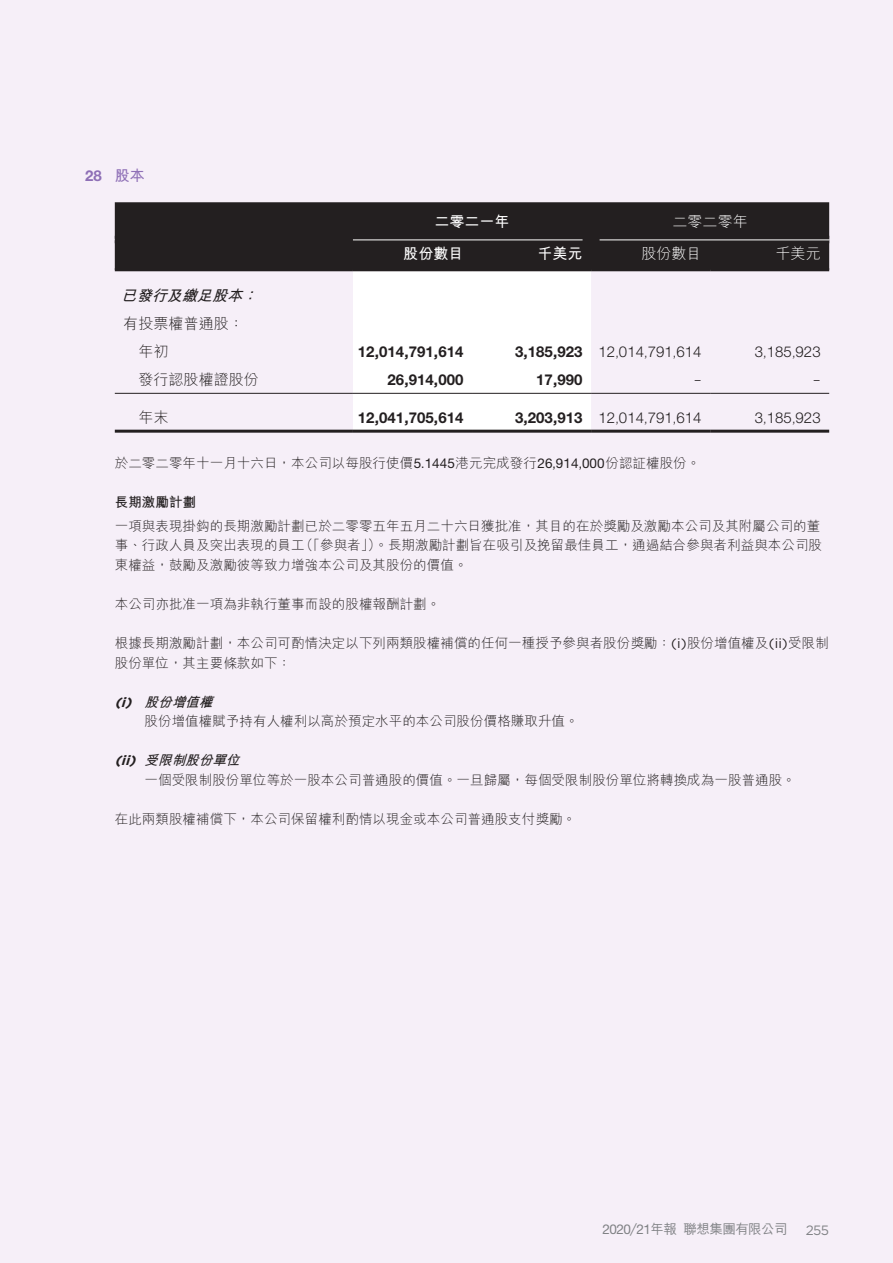
<style>
.page{position:relative;width:893px;height:1263px;background:#f6eff8}
.page>*{position:absolute;margin:0;border:0;box-sizing:border-box;transform-origin:0 0}
.t1{font:300 15px "Helvetica Neue LT Std";letter-spacing:.005em;color:#231f20}
.t2{font:700 15px "Helvetica Neue LT Std";letter-spacing:.005em;color:#231f20}
.t3{font:300 15px/28px "M Hei HK";letter-spacing:.005em;color:#231f20}
.t4{font:700 15px "M Hei HK";letter-spacing:.005em;color:#fff}
.t5{font:300 15px "M Hei HK";letter-spacing:.005em;color:#fff}
.t6{font:italic 700 15px "M Hei HK";color:#231f20}
.t7{font:700 15px "Helvetica Neue LT Std";color:#8e6fb6}
.t8{font:300 15px "Gotham";color:#231f20}
.t9{font:300 13.5px/19.5px "M Hei HK";letter-spacing:.005em;color:#231f20}
.t10{font:500 13.5px "M Hei HK";letter-spacing:-.04em;color:#808285}
.t11{font:700 13.5px "M Hei HK";letter-spacing:.005em;color:#231f20}
.t12{font:13.5px "Gotham";color:#808285}
.s1{font-family:"M Hei HK"}
.s2{font-family:"Gotham"}
.s3{font-weight:700}
.s4{font-family:"Gotham";font-weight:700}
.s5{font-family:"Helvetica Neue LT Std";font-weight:400}
.s6{font-family:"Gotham";font-weight:400}
.s7{font-family:"Gotham";font-weight:700;font-style:italic}
.s8{font-weight:700;font-style:italic}
</style>
<div class="page">
<div style="left:115px;top:202px;width:714px;height:66px;background:#231f20"></div>
<div style="left:353px;top:271px;width:238px;height:159px;background:#fff"></div>
<hr style="left:353px;top:236px;width:119px;height:3px;background:#231f20">
<hr style="left:472px;top:236px;width:119px;height:3px;background:#231f20">
<hr style="left:591px;top:236px;width:119px;height:3px;background:#231f20">
<hr style="left:710px;top:236px;width:119px;height:3px;background:#231f20">
<hr style="left:353px;top:240px;width:119px;height:3px;background:#231f20">
<hr style="left:710px;top:240px;width:119px;height:3px;background:#231f20">
<hr style="left:115px;top:430px;width:238px;height:3px;background:#231f20">
<hr style="left:353px;top:430px;width:119px;height:3px;background:#231f20">
<hr style="left:472px;top:430px;width:119px;height:3px;background:#231f20">
<hr style="left:591px;top:430px;width:119px;height:3px;background:#231f20">
<hr style="left:710px;top:430px;width:119px;height:3px;background:#231f20">
<hr style="left:115px;top:236px;width:238px;height:3px;background:#231f20">
<hr style="left:115px;top:240px;width:238px;height:3px;background:#231f20">
<hr style="left:115px;top:268px;width:238px;height:3px;background:#231f20">
<hr style="left:115px;top:393px;width:238px;height:1px;background:#231f20">
<hr style="left:353px;top:393px;width:119px;height:1px;background:#231f20">
<hr style="left:472px;top:393px;width:119px;height:1px;background:#231f20">
<hr style="left:591px;top:393px;width:119px;height:1px;background:#231f20">
<hr style="left:710px;top:393px;width:119px;height:1px;background:#231f20">
<hr style="left:353px;top:268px;width:119px;height:3px;background:#231f20">
<hr style="left:472px;top:268px;width:119px;height:3px;background:#231f20">
<hr style="left:591px;top:268px;width:119px;height:3px;background:#231f20">
<hr style="left:710px;top:268px;width:119px;height:3px;background:#231f20">
<hr style="left:353px;top:240px;width:230px;height:1px;background:#fff">
<hr style="left:600px;top:240px;width:229px;height:1px;background:#fff">
<p class="t7" style="left:85px;top:166px;width:61px">28 <span class="s1">股本</span></p>
<p class="t6" style="left:122px;top:284px;width:143px">已發行及繳足股本：</p>
<p class="t3" style="left:138px;top:309px;width:107px;text-indent:-15px">有投票權普通股：年初</p>
<p class="t4" style="left:434px;top:210px;width:77px">二零二一年</p>
<p class="t5" style="left:672px;top:214px;width:77px">二零二零年</p>
<p class="t4" style="left:403px;top:243px;width:62px">股份數目</p>
<p class="t4" style="left:537px;top:243px;width:47px">千美元</p>
<p class="t5" style="left:641px;top:246px;width:62px">股份數目</p>
<p class="t5" style="left:775px;top:246px;width:47px">千美元</p>
<p class="t2" style="left:358px;top:342px;width:107px">12<span class="s2">,</span>014<span class="s2">,</span>791<span class="s2">,</span>614</p>
<p class="t1" style="left:515px;top:342px;width:188px"><span class="s3">3</span><span class="s4">,</span><span class="s3">185</span><span class="s4">,</span><span class="s3">923</span> 12<span class="s2">,</span>014<span class="s2">,</span>791<span class="s2">,</span>614</p>
<p class="t1" style="left:755px;top:342px;width:67px">3<span class="s2">,</span>185<span class="s2">,</span>923</p>
<p class="t3" style="left:138px;top:365px;width:122px">發行認股權證股份</p>
<p class="t2" style="left:387px;top:370px;width:77px">26<span class="s2">,</span>914<span class="s2">,</span>000</p>
<p class="t2" style="left:536px;top:370px;width:48px">17<span class="s2">,</span>990</p>
<p class="t8" style="left:694px;top:372px;width:9px">–</p>
<p class="t8" style="left:813px;top:372px;width:9px">–</p>
<p class="t3" style="left:138px;top:403px;width:32px">年末</p>
<p class="t2" style="left:358px;top:408px;width:107px">12<span class="s2">,</span>041<span class="s2">,</span>705<span class="s2">,</span>614</p>
<p class="t1" style="left:515px;top:408px;width:188px"><span class="s3">3</span><span class="s4">,</span><span class="s3">203</span><span class="s4">,</span><span class="s3">913</span> 12<span class="s2">,</span>014<span class="s2">,</span>791<span class="s2">,</span>614</p>
<p class="t1" style="left:755px;top:408px;width:67px">3<span class="s2">,</span>185<span class="s2">,</span>923</p>
<p class="t9" style="left:115px;top:453px;width:587px">於二零二零年十一月十六日，本公司以每股行使價<span class="s5">5</span><span class="s6">.</span><span class="s5">1445</span>港元完成發行<span class="s5">26</span><span class="s6">,</span><span class="s5">914</span><span class="s6">,</span><span class="s5">000</span>份認証權股份。</p>
<p class="t11" style="left:115px;top:492px;width:83px">長期激勵計劃</p>
<p class="t9" style="left:115px;top:516px;width:709px">一項與表現掛鈎的長期激勵計劃已於二零零五年五月二十六日獲批准，其目的在於獎勵及激勵本公司及其附屬公司的董事、行政人員及突出表現的員工（「參與者」）。長期激勵計劃旨在吸引及挽留最佳員工，通過結合參與者利益與本公司股東權益，鼓勵及激勵彼等致力增強本公司及其股份的價值。</p>
<p class="t9" style="left:115px;top:594px;width:327px">本公司亦批准一項為非執行董事而設的股權報酬計劃。</p>
<p class="t9" style="left:115px;top:633px;width:716px">根據長期激勵計劃，本公司可酌情決定以下列兩類股權補償的任何一種授予參與者股份獎勵：<span class="s6">(i)</span>股份增值權及<span class="s6">(ii)</span>受限制股份單位，其主要條款如下：</p>
<p class="t9" style="left:145px;top:692px;width:436px;text-indent:-30px"><span class="s7">(i)</span> <span class="s8">股份增值權<br></span>股份增值權賦予持有人權利以高於預定水平的本公司股份價格賺取升值。</p>
<p class="t9" style="left:145px;top:750px;width:653px;text-indent:-30px"><span class="s7">(ii)</span> <span class="s8">受限制股份單位<br></span>一個受限制股份單位等於一股本公司普通股的價值。一旦歸屬，每個受限制股份單位將轉換成為一股普通股。</p>
<p class="t9" style="left:115px;top:809px;width:463px">在此兩類股權補償下，本公司保留權利酌情以現金或本公司普通股支付獎勵。</p>
<p class="t10" style="left:602px;top:1219px;width:187px"><span class="s5">2020</span><span class="s6">/</span><span class="s5">21</span>年報 聯想集團有限公司</p>
<p class="t12" style="left:806px;top:1221px;width:25px">255</p>
</div>
